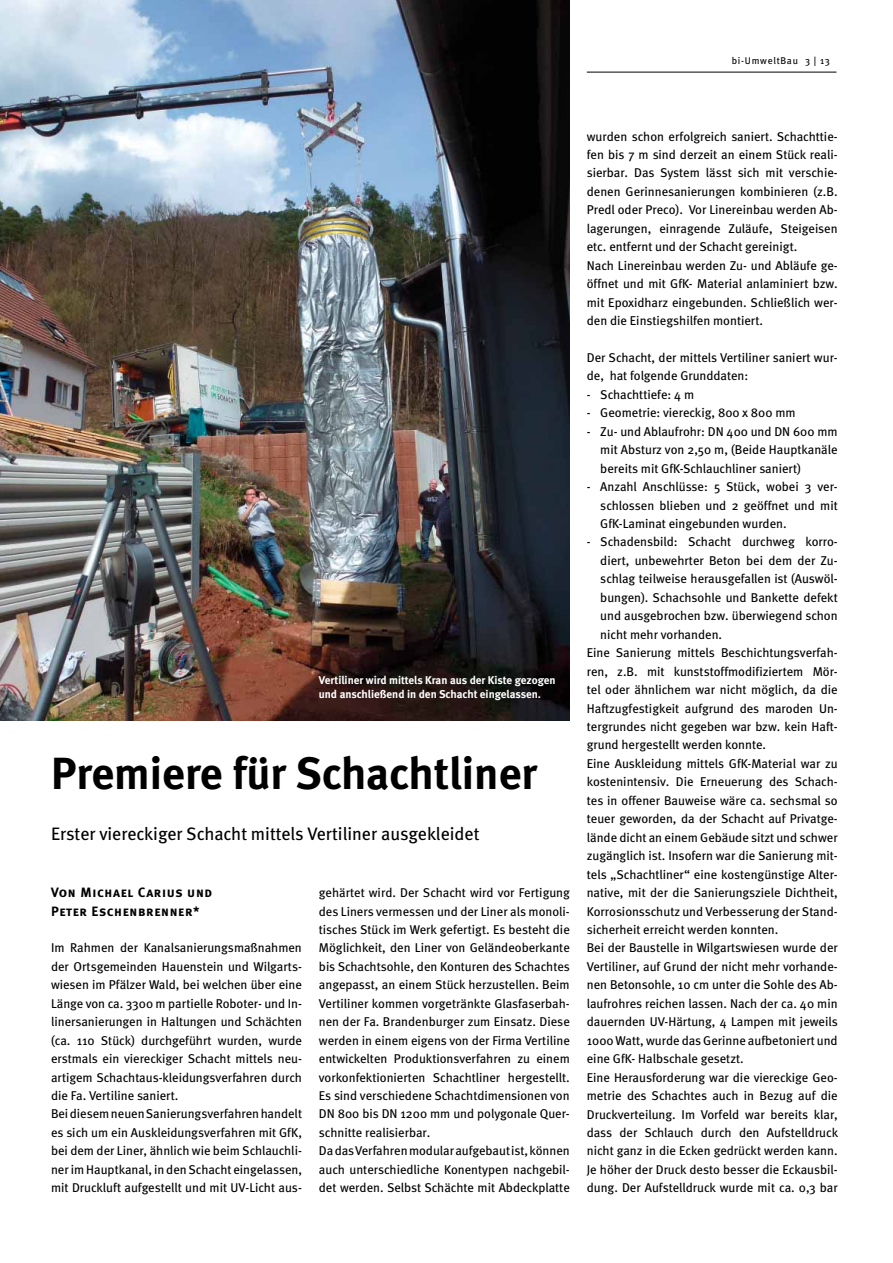
<style>
.page{position:relative;width:893px;height:1263px;background:#fff}
.page>*{position:absolute;margin:0;border:0;box-sizing:border-box;transform-origin:0 0}
.t1{font:700 45px "Meta";color:#000}
.t2{font:18px "Meta";color:#000}
.t3{font:13.5px/18.5px "Meta Bold Caps";letter-spacing:.05em;color:#000}
.t4{font:12.75px/18.5px "Meta";color:#000}
.t5{font:700 11.25px/13.8px "Meta";color:#fff}
.t6{font:9.75px "Meta";letter-spacing:.075em;color:#000}
</style>
<div class="page">
<img style="left:0;top:0;width:570px;height:720px">
<hr style="left:587px;top:72px;width:249px;height:1px;background:#000">
<p class="t6" style="left:732px;top:57px;width:100px">bi-UmweltBau 3 | 13</p>
<p class="t5" style="left:319px;top:674px;width:238px">Vertiliner wird mittels Kran aus der Kiste gezogen und anschließend in den Schacht eingelassen.</p>
<h1 class="t1" style="left:51px;top:756px;width:488px">Premiere für Schachtliner</h1>
<h2 class="t2" style="left:51px;top:827px;width:430px">Erster viereckiger Schacht mittels Vertiliner ausgekleidet</h2>
<p class="t3" style="left:51px;top:883px;width:163px">Von Michael Carius und<br>Peter Eschenbrenner*</p>
<p class="t4" style="left:51px;top:940px;width:253px">Im Rahmen der Kanalsanierungsmaßnahmen der Ortsgemeinden Hauenstein und Wilgarts&shy;wiesen im Pfälzer Wald, bei welchen über eine Länge von ca. 3300 m partielle Roboter- und In&shy;linersanierungen in Haltungen und Schächten (ca. 110 Stück) durchgeführt wurden, wurde erstmals ein viereckiger Schacht mittels neu&shy;artigem Schachtaus-kleidungsverfahren durch die Fa. Vertiline saniert.<br>Bei diesem neuen Sanierungsverfahren handelt es sich um ein Auskleidungsverfahren mit GfK, bei dem der Liner, ähnlich wie beim Schlauchli&shy;ner im Hauptkanal, in den Schacht eingelassen, mit Druckluft aufgestellt und mit UV-Licht aus-</p>
<p class="t4" style="left:319px;top:884px;width:253px">gehärtet wird. Der Schacht wird vor Fertigung des Liners vermessen und der Liner als monoli&shy;tisches Stück im Werk gefertigt. Es besteht die Möglichkeit, den Liner von Geländeoberkante bis Schachtsohle, den Konturen des Schachtes angepasst, an einem Stück herzustellen. Beim Vertiliner kommen vorgetränkte Glasfaserbah&shy;nen der Fa. Brandenburger zum Einsatz. Diese werden in einem eigens von der Firma Vertiline entwickelten Produktionsverfahren zu einem vorkonfektionierten Schachtliner hergestellt.<br>Es sind verschiedene Schachtdimensionen von DN 800 bis DN 1200 mm und polygonale Quer&shy;schnitte realisierbar.<br>Da das Verfahren modular aufgebaut ist, können auch unterschiedliche Konentypen nachgebil&shy;det werden. Selbst Schächte mit Abdeckplatte</p>
<p class="t4" style="left:587px;top:128px;width:252px">wurden schon erfolgreich saniert. Schachttie&shy;fen bis 7 m sind derzeit an einem Stück reali&shy;sierbar. Das System lässt sich mit verschie&shy;denen Gerinnesanierungen kombinieren (z.B.<br>Predl oder Preco). Vor Linereinbau werden Ab&shy;lagerungen, einragende Zuläufe, Steigeisen etc. entfernt und der Schacht gereinigt.<br>Nach Linereinbau werden Zu- und Abläufe ge&shy;öffnet und mit GfK- Material anlaminiert bzw. mit Epoxidharz eingebunden. Schließlich wer&shy;den die Einstiegshilfen montiert.</p>
<p class="t4" style="left:587px;top:349px;width:252px">Der Schacht, der mittels Vertiliner saniert wur - de, hat folgende Grunddaten:</p>
<p class="t4" style="left:587px;top:386px;width:109px">- Schachttiefe: 4 m</p>
<p class="t4" style="left:587px;top:405px;width:210px">- Geometrie: viereckig, 800 x 800 mm</p>
<p class="t4" style="left:600px;top:423px;width:239px;text-align:justify;text-indent:-13px">- Zu- und Ablaufrohr: DN 400 und DN 600 mm mit Absturz von 2,50 m, (Beide Hauptkanäle bereits mit GfK-Schlauchliner saniert)</p>
<p class="t4" style="left:600px;top:478px;width:239px;text-align:justify;text-indent:-13px">- Anzahl Anschlüsse: 5 Stück, wobei 3 ver&shy;schlossen blieben und 2 geöffnet und mit GfK-Laminat eingebunden wurden.</p>
<p class="t4" style="left:587px;top:534px;width:252px">- Schadensbild: Schacht durchweg korro-</p>
<p class="t4" style="left:600px;top:552px;width:239px">diert, unbewehrter Beton bei dem der Zu-</p>
<p class="t4" style="left:600px;top:571px;width:239px">schlag teilweise herausgefallen ist (Auswöl-</p>
<p class="t4" style="left:600px;top:589px;width:239px">bungen). Schachsohle und Bankette defekt</p>
<p class="t4" style="left:600px;top:607px;width:239px">und ausgebrochen bzw. überwiegend schon</p>
<p class="t4" style="left:600px;top:626px;width:123px">nicht mehr vorhanden.</p>
<p class="t4" style="left:587px;top:644px;width:252px">Eine Sanierung mittels Beschichtungsverfah-</p>
<p class="t4" style="left:587px;top:663px;width:252px">ren, z.B. mit kunststoffmodifiziertem Mör-</p>
<p class="t4" style="left:587px;top:681px;width:252px">tel oder ähnlichem war nicht möglich, da die</p>
<p class="t4" style="left:587px;top:700px;width:252px">Haftzugfestigkeit aufgrund des maroden Un-</p>
<p class="t4" style="left:587px;top:718px;width:252px">tergrundes nicht gegeben war bzw. kein Haft-</p>
<p class="t4" style="left:587px;top:737px;width:181px">grund hergestellt werden konnte.</p>
<p class="t4" style="left:587px;top:755px;width:252px">Eine Auskleidung mittels GfK-Material war zu</p>
<p class="t4" style="left:587px;top:774px;width:252px">kostenintensiv. Die Erneuerung des Schach-</p>
<p class="t4" style="left:587px;top:792px;width:252px">tes in offener Bauweise wäre ca. sechsmal so</p>
<p class="t4" style="left:587px;top:810px;width:252px">teuer geworden, da der Schacht auf Privatge-</p>
<p class="t4" style="left:587px;top:829px;width:252px">lände dicht an einem Gebäude sitzt und schwer</p>
<p class="t4" style="left:587px;top:847px;width:252px">zugänglich ist. Insofern war die Sanierung mit-</p>
<p class="t4" style="left:587px;top:866px;width:252px">tels „Schachtliner“ eine kostengünstige Alter-</p>
<p class="t4" style="left:587px;top:884px;width:252px">native, mit der die Sanierungsziele Dichtheit,</p>
<p class="t4" style="left:587px;top:903px;width:252px">Korrosionsschutz und Verbesserung der Stand-</p>
<p class="t4" style="left:587px;top:921px;width:193px">sicherheit erreicht werden konnten.</p>
<p class="t4" style="left:587px;top:940px;width:252px">Bei der Baustelle in Wilgartswiesen wurde der</p>
<p class="t4" style="left:587px;top:958px;width:252px">Vertiliner, auf Grund der nicht mehr vorhande-</p>
<p class="t4" style="left:587px;top:976px;width:252px">nen Betonsohle, 10 cm unter die Sohle des Ab-</p>
<p class="t4" style="left:587px;top:995px;width:252px">laufrohres reichen lassen. Nach der ca. 40 min</p>
<p class="t4" style="left:587px;top:1013px;width:253px">dauernden UV-Härtung, 4 Lampen mit jeweils</p>
<p class="t4" style="left:587px;top:1032px;width:252px">1000 Watt, wurde das Gerinne aufbetoniert und</p>
<p class="t4" style="left:587px;top:1050px;width:158px">eine GfK- Halbschale gesetzt.</p>
<p class="t4" style="left:587px;top:1069px;width:252px">Eine Herausforderung war die viereckige Geo-</p>
<p class="t4" style="left:587px;top:1087px;width:252px">metrie des Schachtes auch in Bezug auf die</p>
<p class="t4" style="left:587px;top:1106px;width:252px">Druckverteilung. Im Vorfeld war bereits klar,</p>
<p class="t4" style="left:587px;top:1124px;width:253px">dass der Schlauch durch den Aufstelldruck</p>
<p class="t4" style="left:587px;top:1143px;width:252px">nicht ganz in die Ecken gedrückt werden kann.</p>
<p class="t4" style="left:587px;top:1161px;width:252px">Je höher der Druck desto besser die Eckausbil-</p>
<p class="t4" style="left:587px;top:1179px;width:252px">dung. Der Aufstelldruck wurde mit ca. 0,3 bar</p>
</div>
